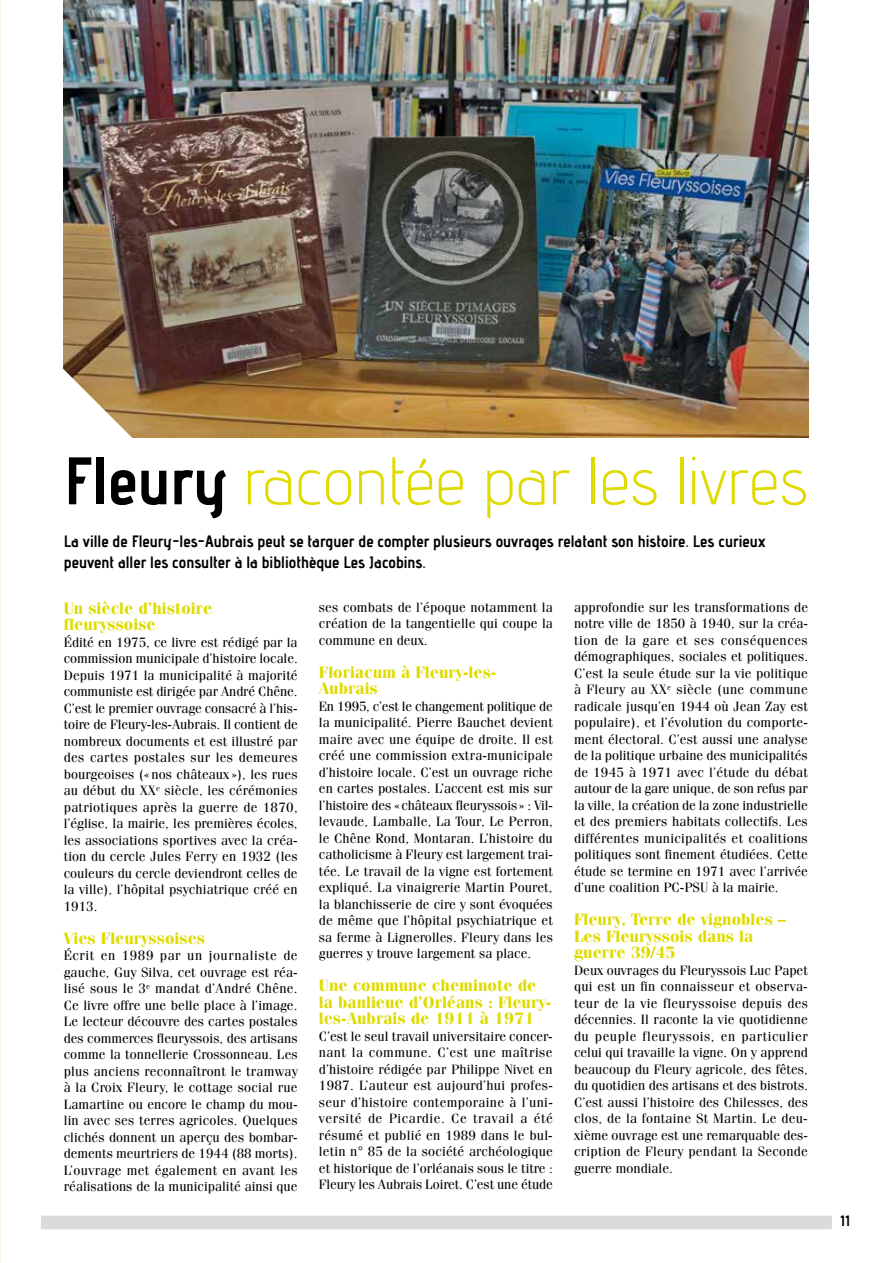
<style>
.page{position:relative;width:893px;height:1263px;background:#fff}
.page>*{position:absolute;margin:0;border:0;box-sizing:border-box;transform-origin:0 0}
.t1{font:67.05px "advent Lt 1";color:#dfdb00}
.t2{font:700 16.5px/16.5px "Fenice";color:#dfdb00}
.t3{font:16.5px/21px "advent Bd 3";color:#000}
.t4{font:15px "advent Bd 3";color:#000}
.t5{font:13.5px/16.5px "Fenice";color:#000;text-align:justify}
.s1{font-family:"advent Bd 3";color:#000}
</style>
<div class="page">
<img style="left:64px;top:0;width:744px;height:437px">
<svg style="left:63px;top:358px;width:116px;height:80px"></svg>
<div style="left:41px;top:1216px;width:791px;height:13px;background:#d9dadb"></div>
<h1 class="t1" style="left:64px;top:440px;width:746px"><span class="s1">Fleury</span> racontée par les livres</h1>
<p class="t3" style="left:64px;top:530px;width:704px">La ville de Fleury-les-Aubrais peut se targuer de compter plusieurs ouvrages relatant son histoire. Les curieux peuvent aller les consulter à la bibliothèque Les Jacobins.</p>
<p class="t2" style="left:64px;top:600px;width:150px">Un siècle d’histoire fleuryssoise</p>
<p class="t5" style="left:64px;top:634px;width:236px">Édité en 1975, ce livre est rédigé par la commission municipale d’histoire locale.<br>Depuis 1971 la municipalité à majorité communiste est dirigée par André Chêne.<br>C’est le premier ouvrage consacré à l’his&shy;toire de Fleury-les-Aubrais. Il contient de nombreux documents et est illustré par des cartes postales sur les demeures bourgeoises («nos châteaux »), les rues au début du XX<sup>e</sup> siècle, les cérémonies patriotiques après la guerre de 1870, l’église, la mairie, les premières écoles, les associations sportives avec la créa&shy;tion du cercle Jules Ferry en 1932 (les couleurs du cercle deviendront celles de la ville), l’hôpital psychiatrique créé en 1913.</p>
<p class="t2" style="left:64px;top:930px;width:143px">Vies Fleuryssoises</p>
<p class="t5" style="left:64px;top:947px;width:235px">Écrit en 1989 par un journaliste de gauche, Guy Silva, cet ouvrage est réa&shy;lisé sous le 3<sup>e</sup> mandat d’André Chêne.<br>Ce livre offre une belle place à l’image.<br>Le lecteur découvre des cartes postales des commerces fleuryssois, des artisans comme la tonnellerie Crossonneau. Les plus anciens reconnaîtront le tramway à la Croix Fleury, le cottage social rue Lamartine ou encore le champ du mou&shy;lin avec ses terres agricoles. Quelques clichés donnent un aperçu des bombar&shy;dements meurtriers de 1944 (88 morts).<br>L’ouvrage met également en avant les réalisations de la municipalité ainsi que</p>
<p class="t5" style="left:319px;top:599px;width:235px">ses combats de l’époque notamment la création de la tangentielle qui coupe la commune en deux.</p>
<p class="t2" style="left:319px;top:663px;width:179px">Floriacum à Fleury-les-<br>Aubrais</p>
<p class="t5" style="left:319px;top:698px;width:235px">En 1995, c’est le changement politique de la municipalité. Pierre Bauchet devient maire avec une équipe de droite. Il est créé une commission extra-municipale d’histoire locale. C’est un ouvrage riche en cartes postales. L’accent est mis sur l’histoire des «châteaux fleuryssois» : Vil&shy;levaude, Lamballe, La Tour, Le Perron, le Chêne Rond, Montaran. L’histoire du catholicisme à Fleury est largement trai&shy;tée. Le travail de la vigne est fortement expliqué. La vinaigrerie Martin Pouret, la blanchisserie de cire y sont évoquées de même que l’hôpital psychiatrique et sa ferme à Lignerolles. Fleury dans les guerres y trouve largement sa place.</p>
<p class="t2" style="left:319px;top:977px;width:234px">Une commune cheminote de la banlieue d’Orléans : Fleury&shy;les-Aubrais de 1911 à 1971</p>
<p class="t5" style="left:319px;top:1028px;width:235px">C’est le seul travail universitaire concer&shy;nant la commune. C’est une maîtrise d’histoire rédigée par Philippe Nivet en 1987. L’auteur est aujourd’hui profes&shy;seur d’histoire contemporaine à l’uni&shy;versité de Picardie. Ce travail a été résumé et publié en 1989 dans le bul&shy;letin n° 85 de la société archéologique et historique de l’orléanais sous le titre :<br>Fleury les Aubrais Loiret. C’est une étude</p>
<p class="t5" style="left:574px;top:599px;width:236px">approfondie sur les transformations de notre ville de 1850 à 1940, sur la créa&shy;tion de la gare et ses conséquences démographiques, sociales et politiques.<br>C’est la seule étude sur la vie politique à Fleury au XX<sup>e</sup> siècle (une commune radicale jusqu’en 1944 où Jean Zay est populaire), et l’évolution du comporte&shy;ment électoral. C’est aussi une analyse de la politique urbaine des municipalités de 1945 à 1971 avec l’étude du débat autour de la gare unique, de son refus par la ville, la création de la zone industrielle et des premiers habitats collectifs. Les différentes municipalités et coalitions politiques sont finement étudiées. Cette étude se termine en 1971 avec l’arrivée d’une coalition PC-PSU à la mairie.</p>
<p class="t2" style="left:574px;top:911px;width:214px">Fleury, Terre de vignobles –<br>Les Fleuryssois dans la guerre 39/45</p>
<p class="t5" style="left:574px;top:962px;width:236px">Deux ouvrages du Fleuryssois Luc Papet qui est un fin connaisseur et observa&shy;teur de la vie fleuryssoise depuis des décennies. Il raconte la vie quotidienne du peuple fleuryssois, en particulier celui qui travaille la vigne. On y apprend beaucoup du Fleury agricole, des fêtes, du quotidien des artisans et des bistrots.<br>C’est aussi l’histoire des Chilesses, des clos, de la fontaine St Martin. Le deu&shy;xième ouvrage est une remarquable des&shy;cription de Fleury pendant la Seconde guerre mondiale.</p>
<p class="t4" style="left:840px;top:1212px;width:12px">11</p>
</div>
